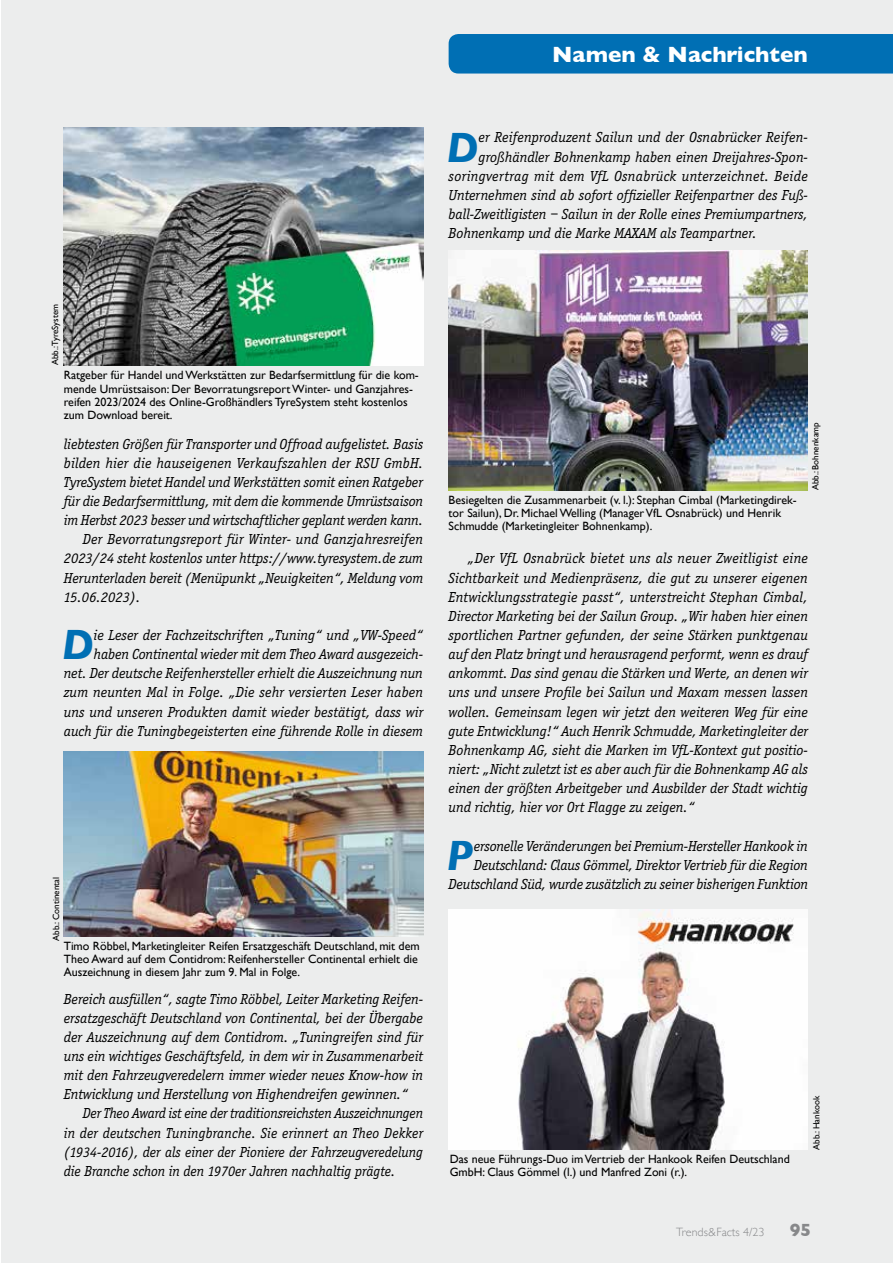
<style>
.page{position:relative;width:893px;height:1263px;background:#fff}
.page>*{position:absolute;margin:0;border:0;box-sizing:border-box;transform-origin:0 0}
.t1{font:italic 700 43.2px "Gill Sans";color:#006fb4;scale:.95 1}
.t2{font:700 22.5px "Gill Sans";color:#fff}
.t3{font:700 18px "Gill Sans";color:#87888a}
.t4{font:italic 15px/19.2px "Officina Serif";color:#000;text-align:justify}
.t5{font:italic 15px "Officina Serif";letter-spacing:.025em;color:#000}
.t6{font:12px/13.2px "Gill Sans";color:#000}
.t7{font:300 12px "Gill Sans";color:#87888a}
.t8{font:9px "Gill Sans";color:#000}
</style>
<div class="page">
<div style="left:2px;top:0;width:891px;height:1263px;background:#eceded"></div>
<div style="left:449px;top:34px;width:444px;height:40px;background:#006fb4"></div>
<img style="left:64px;top:128px;width:359px;height:237px">
<img style="left:64px;top:751px;width:359px;height:186px">
<img style="left:449px;top:251px;width:359px;height:239px">
<img style="left:449px;top:909px;width:359px;height:240px">
<h2 class="t2" style="left:552px;top:37px;width:257px">Namen &amp; Nachrichten</h2>
<h1 class="t1" style="left:446px;top:122px;width:35px">D</h1>
<p class="t4" style="left:478px;top:128px;width:331px">er Reifenproduzent Sailun und der Osnabrücker Reifen-</p>
<p class="t4" style="left:478px;top:147px;width:331px">großhändler Bohnenkamp haben einen Dreijahres-Spon-</p>
<p class="t5" style="left:449px;top:168px;width:361px">soringvertrag mit dem VfL Osnabrück unterzeichnet. Beide</p>
<p class="t4" style="left:449px;top:186px;width:361px">Unternehmen sind ab sofort offizieller Reifenpartner des Fuß-</p>
<p class="t4" style="left:449px;top:205px;width:361px">ball-Zweitligisten – Sailun in der Rolle eines Premiumpartners,</p>
<p class="t4" style="left:449px;top:224px;width:310px">Bohnenkamp und die Marke MAXAM als Teampartner.</p>
<p class="t8" style="left:50px;top:365px;width:63px;rotate:-90deg">Abb.:TyreSystem</p>
<p class="t6" style="left:64px;top:369px;width:357px">Ratgeber für Handel und Werkstätten zur Bedarfsermittlung für die kom&shy;mende Umrüstsaison: Der Bevorratungsreport Winter- und Ganzjahres&shy;reifen 2023/2024 des Online-Großhändlers TyreSystem steht kostenlos zum Download bereit.</p>
<p class="t4" style="left:64px;top:434px;width:361px">liebtesten Größen für Transporter und Offroad aufgelistet. Basis</p>
<p class="t4" style="left:64px;top:453px;width:361px">bilden hier die hauseigenen Verkaufszahlen der RSU GmbH.</p>
<p class="t4" style="left:64px;top:473px;width:361px">TyreSystem bietet Handel und Werkstätten somit einen Ratgeber</p>
<p class="t4" style="left:64px;top:492px;width:361px">für die Bedarfsermittlung, mit dem die kommende Umrüstsaison</p>
<p class="t4" style="left:64px;top:511px;width:361px">im Herbst 2023 besser und wirtschaftlicher geplant werden kann.</p>
<p class="t4" style="left:83px;top:530px;width:342px">Der Bevorratungsreport für Winter- und Ganzjahresreifen</p>
<p class="t4" style="left:64px;top:549px;width:361px">2023/24 steht kostenlos unter https://www.tyresystem.de zum</p>
<p class="t4" style="left:64px;top:568px;width:361px">Herunterladen bereit (Menüpunkt „Neuigkeiten“, Meldung vom</p>
<p class="t4" style="left:64px;top:587px;width:78px">15.06.2023).</p>
<h1 class="t1" style="left:62px;top:619px;width:35px">D</h1>
<p class="t4" style="left:64px;top:626px;width:361px;text-align:right">ie Leser der Fachzeitschriften „Tuning“ und „VW-Speed“ haben Continental wieder mit dem Theo Award ausgezeich-<br>net. Der deutsche Reifenhersteller erhielt die Auszeichnung nun zum neunten Mal in Folge. „Die sehr versierten Leser haben uns und unseren Produkten damit wieder bestätigt, dass wir auch für die Tuningbegeisterten eine führende Rolle in diesem</p>
<p class="t8" style="left:51px;top:940px;width:65px;rotate:-90deg">Abb.: Continental</p>
<p class="t6" style="left:64px;top:939px;width:357px">Timo Röbbel, Marketingleiter Reifen Ersatzgeschäft Deutschland, mit dem<br>Theo Award auf dem Contidrom: Reifenhersteller Continental erhielt die<br>Auszeichnung in diesem Jahr zum 9. Mal in Folge.</p>
<p class="t4" style="left:64px;top:989px;width:361px">Bereich ausfüllen“, sagte Timo Röbbel, Leiter Marketing Reifen&shy;ersatzgeschäft Deutschland von Continental, bei der Übergabe der Auszeichnung auf dem Contidrom. „Tuningreifen sind für uns ein wichtiges Geschäftsfeld, in dem wir in Zusammenarbeit mit den Fahrzeugveredelern immer wieder neues Know-how in Entwicklung und Herstellung von Highendreifen gewinnen.“</p>
<p class="t4" style="left:64px;top:1104px;width:361px;text-indent:19px">Der Theo Award ist eine der traditionsreichsten Auszeichnungen in der deutschen Tuningbranche. Sie erinnert an Theo Dekker (1934-2016), der als einer der Pioniere der Fahrzeugveredelung die Branche schon in den 1970er Jahren nachhaltig prägte.</p>
<p class="t6" style="left:449px;top:493px;width:350px">Besiegelten die Zusammenarbeit (v. l.): Stephan Cimbal (Marketingdirek&shy;tor Sailun), Dr. Michael Welling (Manager VfL Osnabrück) und Henrik<br>Schmudde (Marketingleiter Bohnenkamp).</p>
<p class="t8" style="left:810px;top:490px;width:69px;rotate:-90deg">Abb.: Bohnenkamp</p>
<p class="t4" style="left:449px;top:549px;width:361px;text-indent:19px">„Der VfL Osnabrück bietet uns als neuer Zweitligist eine Sichtbarkeit und Medienpräsenz, die gut zu unserer eigenen Entwicklungsstrategie passt“, unterstreicht Stephan Cimbal, Director Marketing bei der Sailun Group. „Wir haben hier einen sportlichen Partner gefunden, der seine Stärken punktgenau auf den Platz bringt und herausragend performt, wenn es drauf ankommt. Das sind genau die Stärken und Werte, an denen wir uns und unsere Profile bei Sailun und Maxam messen lassen wollen. Gemeinsam legen wir jetzt den weiteren Weg für eine gute Entwicklung!“ Auch Henrik Schmudde, Marketingleiter der Bohnenkamp AG, sieht die Marken im VfL-Kontext gut positio&shy;niert: „Nicht zuletzt ist es aber auch für die Bohnenkamp AG als einen der größten Arbeitgeber und Ausbilder der Stadt wichtig und richtig, hier vor Ort Flagge zu zeigen.“</p>
<h1 class="t1" style="left:446px;top:830px;width:30px">P</h1>
<p class="t4" style="left:449px;top:836px;width:361px;text-align:right">ersonelle Veränderungen bei Premium-Hersteller Hankook in<br>Deutschland: Claus Gömmel, Direktor Vertrieb für die Region<br>Deutschland Süd, wurde zusätzlich zu seiner bisherigen Funktion</p>
<p class="t6" style="left:450px;top:1152px;width:342px">Das neue Führungs-Duo im Vertrieb der Hankook Reifen Deutschland<br>GmbH: Claus Gömmel (l.) und Manfred Zoni (r.).</p>
<p class="t8" style="left:811px;top:1149px;width:55px;rotate:-90deg">Abb.: Hankook</p>
<p class="t7" style="left:676px;top:1222px;width:90px">Trends&amp;Facts 4/23</p>
<p class="t3" style="left:790px;top:1215px;width:23px">95</p>
</div>
